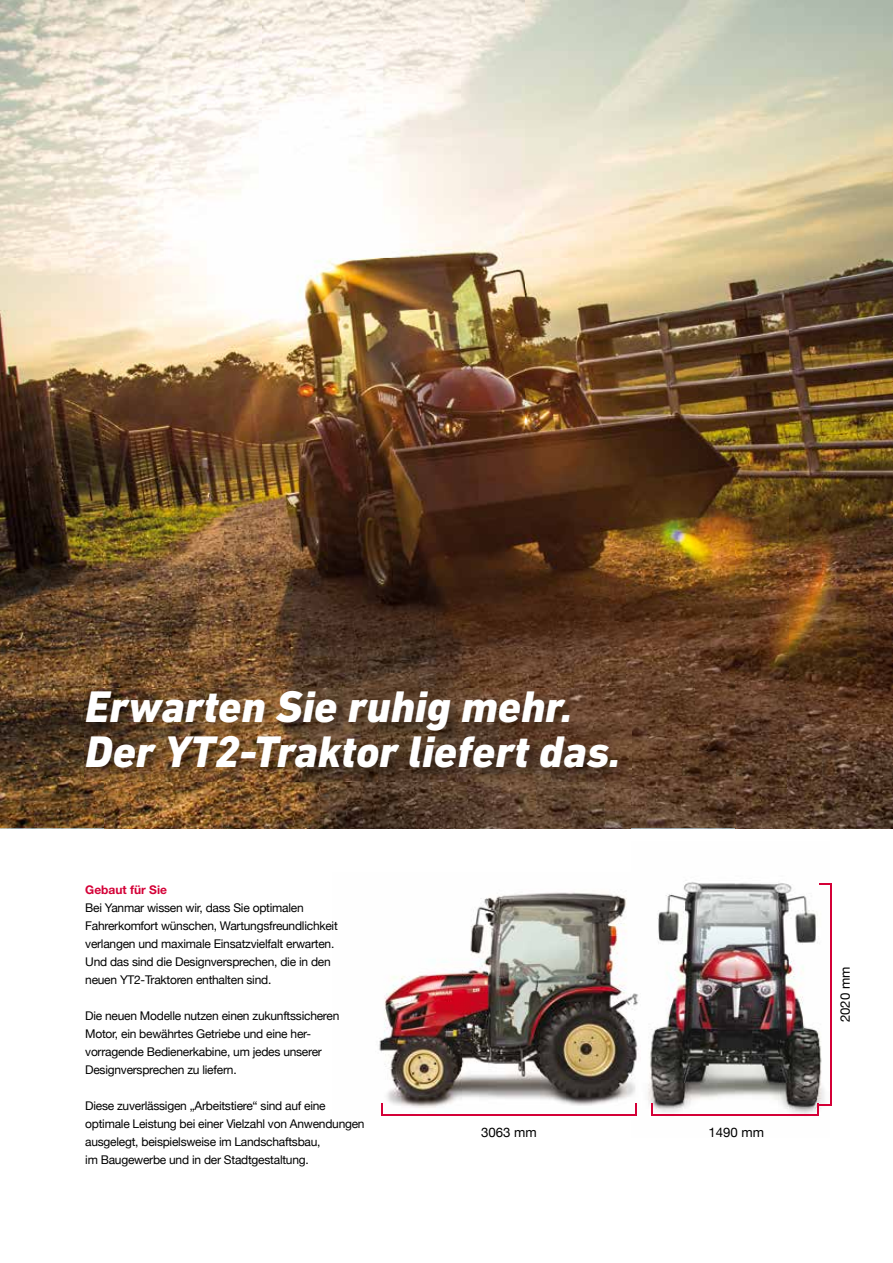
<style>
.page{position:relative;width:893px;height:1263px;background:#fff}
.page>*{position:absolute;margin:0;border:0;box-sizing:border-box;transform-origin:0 0}
.t1{font:italic 800 45px/45px "DIN Next LT Pro";color:#fff}
.t2{font:13.2px "Helvetica Neue";color:#000}
.t3{font:12px/18px "Helvetica Neue";letter-spacing:-.02em;color:#000}
.t4{font:700 12px "Helvetica Neue";color:#d40037}
</style>
<div class="page">
<img style="left:648px;top:882px;width:176px;height:232px">
<img style="left:379px;top:892px;width:260px;height:216px">
<hr style="left:382px;top:1114px;width:255px;height:2px;background:#d40037">
<svg style="left:381px;top:1103px;width:2px;height:13px"></svg>
<svg style="left:635px;top:1103px;width:2px;height:11px"></svg>
<hr style="left:652px;top:1114px;width:167px;height:2px;background:#d40037">
<svg style="left:651px;top:1104px;width:2px;height:12px"></svg>
<hr style="left:830px;top:883px;width:2px;height:221px;background:#d40037">
<svg style="left:817px;top:1104px;width:15px;height:10px"></svg>
<svg style="left:819px;top:883px;width:11px;height:2px"></svg>
<img style="left:0;top:0;width:788px;height:517px">
<img style="left:788px;top:0;width:105px;height:828px">
<img style="left:0;top:517px;width:735px;height:208px">
<img style="left:735px;top:517px;width:53px;height:311px">
<img style="left:0;top:725px;width:105px;height:103px">
<img style="left:631px;top:725px;width:105px;height:103px">
<img style="left:105px;top:782px;width:526px;height:46px">
<img style="left:85px;top:688px;width:546px;height:94px">
<h1 class="t1" style="left:85px;top:684px;width:536px">Erwarten Sie ruhig mehr.<br>Der YT2-Traktor liefert das.</h1>
<p class="t4" style="left:85px;top:882px;width:83px">Gebaut für Sie</p>
<p class="t3" style="left:85px;top:899px;width:254px">Bei Yanmar wissen wir, dass Sie optimalen Fahrerkomfort wünschen, Wartungsfreundlichkeit verlangen und maximale Einsatzvielfalt erwarten.<br>Und das sind die Designversprechen, die in den neuen YT2-Traktoren enthalten sind.</p>
<p class="t3" style="left:85px;top:1007px;width:256px">Die neuen Modelle nutzen einen zukunftssicheren Motor, ein bewährtes Getriebe und eine her&shy;vorragende Bedienerkabine, um jedes unserer Designversprechen zu liefern.</p>
<p class="t3" style="left:85px;top:1097px;width:281px">Diese zuverlässigen „Arbeitstiere“ sind auf eine optimale Leistung bei einer Vielzahl von Anwendungen ausgelegt, beispielsweise im Landschaftsbau,<br>im Baugewerbe und in der Stadtgestaltung.</p>
<p class="t2" style="left:481px;top:1122px;width:57px">3063 mm</p>
<p class="t2" style="left:708px;top:1122px;width:57px">1490 mm</p>
<p class="t2" style="left:836px;top:1022px;width:57px;rotate:-90deg">2020 mm</p>
</div>
